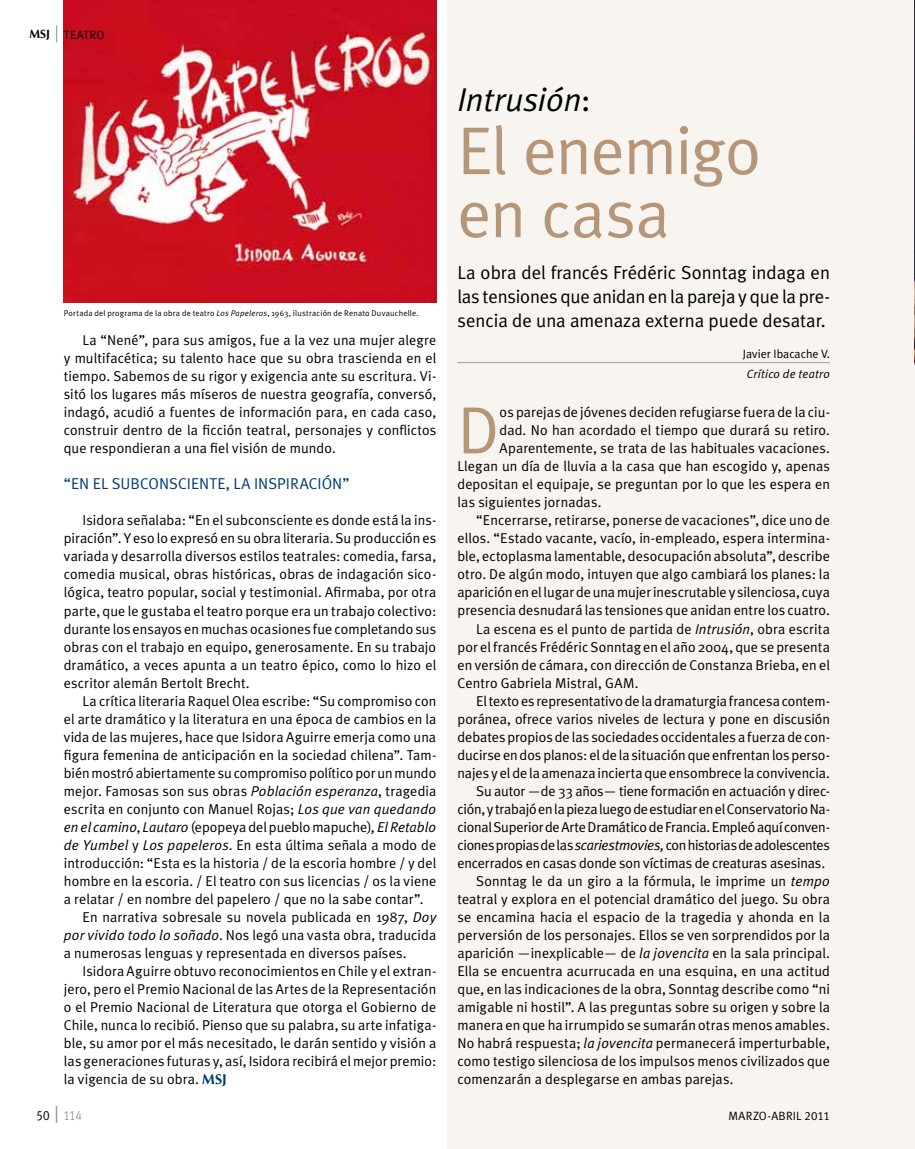
<style>
.page{position:relative;width:915px;height:1149px;background:#fff}
.page>*{position:absolute;margin:0;border:0;box-sizing:border-box;transform-origin:0 0}
.t1{font:67.5px/63px "Meta Plus Normal";letter-spacing:-.015em;color:#b59679}
.t2{font:66.75px "Meta Plus Normal";color:#b59679}
.t3{font:italic 33px "Meta Plus Normal";color:#000}
.t4{font:18.75px/24px "Meta Plus Normal";color:#000;text-align:justify}
.t5{font:15.75px "Meta Plus Normal";letter-spacing:.005em;color:#003c76}
.t6{font:14.25px/18px "Meta Plus Normal";letter-spacing:.005em;color:#000;text-align:justify}
.t7{font:14.25px "Meta Plus Normal";letter-spacing:-.02em;color:#000}
.t8{font:14.25px "Meta Plus Normal";letter-spacing:-.025em;color:#000}
.t9{font:italic 14.25px "Meta Plus Normal";color:#000}
.t10{font:14.25px "Meta Plus Normal";letter-spacing:-.015em;color:#000}
.t11{font:13.5px "Meta Plus Normal Caps";color:#9c9e9f;scale:.9 1}
.t12{font:12px "Meta Plus Normal Caps";letter-spacing:.02em;color:#000}
.t13{font:12px "Meta Plus Normal";color:#000}
.t14{font:italic 12px "Meta Plus Normal";letter-spacing:.02em;color:#000}
.t15{font:8.25px "Meta Plus Normal";letter-spacing:.025em;color:#000}
.s1{font-family:"Optima";font-weight:700}
.s2{font-style:italic}
.s3{font-style:normal}
.s4{font-family:"Optima";font-weight:700;color:#003c76}
.s5{color:#000}
</style>
<div class="page">
<div style="left:447px;top:0;width:467px;height:1148px;background:#f8f4f0"></div>
<img style="left:64px;top:0;width:371px;height:302px">
<hr style="left:457px;top:362px;width:372px;height:1px;background:#9c9e9f">
<img style="left:914px;top:0;width:1px;height:364px">
<svg style="left:56px;top:1106px;width:1px;height:16px"></svg>
<svg style="left:56px;top:25px;width:1px;height:17px"></svg>
<p class="t12" style="left:30px;top:28px;width:68px"><span class="s1">MSJ</span> TEATRO</p>
<p class="t15" style="left:64px;top:308px;width:356px">Portada del programa de la obra de teatro <span class="s2">Los Papeleros</span>, 1963, ilustración de Renato Duvauchelle.</p>
<p class="t6" style="left:64px;top:331px;width:374px;text-indent:19px">La “Nené”, para sus amigos, fue a la vez una mujer alegre y multifacética; su talento hace que su obra trascienda en el tiempo. Sabemos de su rigor y exigencia ante su escritura. Vi&shy;sitó los lugares más míseros de nuestra geografía, conversó, indagó, acudió a fuentes de información para, en cada caso, construir dentro de la ficción teatral, personajes y conflictos que respondieran a una fiel visión de mundo.</p>
<p class="t5" style="left:64px;top:474px;width:287px">“EN EL SUBCONSCIENTE, LA INSPIRACIÓN”</p>
<p class="t6" style="left:64px;top:511px;width:374px;text-indent:19px">Isidora señalaba: “En el subconsciente es donde está la ins&shy;piración”. Y eso lo expresó en su obra literaria. Su producción es variada y desarrolla diversos estilos teatrales: comedia, farsa, comedia musical, obras históricas, obras de indagación sico&shy;lógica, teatro popular, social y testimonial. Afirmaba, por otra parte, que le gustaba el teatro porque era un trabajo colectivo: durante los ensayos en muchas ocasiones fue completando sus obras con el trabajo en equipo, generosamente. En su trabajo dramático, a veces apunta a un teatro épico, como lo hizo el escritor alemán Bertolt Brecht.</p>
<p class="t6" style="left:83px;top:691px;width:355px">La crítica literaria Raquel Olea escribe: “Su compromiso con</p>
<p class="t6" style="left:64px;top:709px;width:374px">el arte dramático y la literatura en una época de cambios en la</p>
<p class="t6" style="left:64px;top:727px;width:374px">vida de las mujeres, hace que Isidora Aguirre emerja como una</p>
<p class="t6" style="left:64px;top:745px;width:374px">figura femenina de anticipación en la sociedad chilena”. Tam-</p>
<p class="t6" style="left:64px;top:763px;width:374px">bién mostró abiertamente su compromiso político por un mundo</p>
<p class="t6" style="left:64px;top:781px;width:374px">mejor. Famosas son sus obras <span class="s2">Población esperanza</span>, tragedia</p>
<p class="t6" style="left:64px;top:799px;width:374px">escrita en conjunto con Manuel Rojas; <span class="s2">Los que van quedando</span></p>
<p class="t9" style="left:64px;top:818px;width:374px">en el camino<span class="s3">,</span> Lautaro <span class="s3">(epopeya del pueblo mapuche)</span>, El Retablo</p>
<p class="t6" style="left:64px;top:835px;width:374px"><span class="s2">de Yumbel</span> y <span class="s2">Los papeleros</span>. En esta última señala a modo de</p>
<p class="t6" style="left:64px;top:853px;width:374px">introducción: “Esta es la historia / de la escoria hombre / y del</p>
<p class="t6" style="left:64px;top:871px;width:374px">hombre en la escoria. / El teatro con sus licencias / os la viene</p>
<p class="t6" style="left:64px;top:889px;width:361px">a relatar / en nombre del papelero / que no la sabe contar”.</p>
<p class="t6" style="left:83px;top:907px;width:355px">En narrativa sobresale su novela publicada en 1987, <span class="s2">Doy</span></p>
<p class="t6" style="left:64px;top:925px;width:374px"><span class="s2">por vivido todo lo soñado</span>. Nos legó una vasta obra, traducida</p>
<p class="t6" style="left:64px;top:943px;width:344px">a numerosas lenguas y representada en diversos países.</p>
<p class="t6" style="left:83px;top:961px;width:355px">Isidora Aguirre obtuvo reconocimientos en Chile y el extran-</p>
<p class="t6" style="left:64px;top:979px;width:374px">jero, pero el Premio Nacional de las Artes de la Representación</p>
<p class="t6" style="left:64px;top:997px;width:374px">o el Premio Nacional de Literatura que otorga el Gobierno de</p>
<p class="t6" style="left:64px;top:1015px;width:374px">Chile, nunca lo recibió. Pienso que su palabra, su arte infatiga-</p>
<p class="t6" style="left:64px;top:1033px;width:374px">ble, su amor por el más necesitado, le darán sentido y visión a</p>
<p class="t6" style="left:64px;top:1051px;width:374px">las generaciones futuras y, así, Isidora recibirá el mejor premio:</p>
<p class="t6" style="left:64px;top:1069px;width:164px">la vigencia de su obra. <span class="s4">MSJ</span></p>
<h3 class="t3" style="left:457px;top:80px;width:135px">Intrusión<span class="s3">:</span></h3>
<h1 class="t1" style="left:457px;top:118px;width:305px">El enemigo en casa</h1>
<h3 class="t4" style="left:457px;top:260px;width:374px">La obra del francés Frédéric Sonntag indaga en las tensiones que anidan en la pareja y que la pre&shy;sencia de una amenaza externa puede desatar.</h3>
<p class="t13" style="left:742px;top:347px;width:89px">Javier Ibacache V.</p>
<p class="t14" style="left:746px;top:367px;width:84px">Crítico de teatro</p>
<h2 class="t2" style="left:457px;top:391px;width:44px">D</h2>
<p class="t6" style="left:499px;top:403px;width:332px">os parejas de jóvenes deciden refugiarse fuera de la ciu-</p>
<p class="t6" style="left:499px;top:421px;width:331px">dad. No han acordado el tiempo que durará su retiro.</p>
<p class="t6" style="left:499px;top:439px;width:332px">Aparentemente, se trata de las habituales vacaciones.</p>
<p class="t6" style="left:457px;top:457px;width:374px">Llegan un día de lluvia a la casa que han escogido y, apenas</p>
<p class="t6" style="left:457px;top:475px;width:374px">depositan el equipaje, se preguntan por lo que les espera en</p>
<p class="t6" style="left:457px;top:493px;width:145px">las siguientes jornadas.</p>
<p class="t6" style="left:476px;top:511px;width:355px">“Encerrarse, retirarse, ponerse de vacaciones”, dice uno de</p>
<p class="t6" style="left:457px;top:529px;width:374px">ellos. “Estado vacante, vacío, in-empleado, espera intermina-</p>
<p class="t6" style="left:457px;top:547px;width:374px">ble, ectoplasma lamentable, desocupación absoluta”, describe</p>
<p class="t6" style="left:457px;top:565px;width:374px">otro. De algún modo, intuyen que algo cambiará los planes: la</p>
<p class="t6" style="left:457px;top:583px;width:374px">aparición en el lugar de una mujer inescrutable y silenciosa, cuya</p>
<p class="t6" style="left:457px;top:601px;width:374px">presencia desnudará las tensiones que anidan entre los cuatro.</p>
<p class="t6" style="left:476px;top:619px;width:355px">La escena es el punto de partida de <span class="s2">Intrusión</span>, obra escrita</p>
<p class="t6" style="left:457px;top:637px;width:374px">por el francés Frédéric Sonntag en el año 2004, que se presenta</p>
<p class="t6" style="left:457px;top:655px;width:374px">en versión de cámara, con dirección de Constanza Brieba, en el</p>
<p class="t6" style="left:457px;top:673px;width:182px">Centro Gabriela Mistral, GAM.</p>
<p class="t6" style="left:476px;top:691px;width:355px">El texto es representativo de la dramaturgia francesa contem-</p>
<p class="t6" style="left:457px;top:709px;width:374px">poránea, ofrece varios niveles de lectura y pone en discusión</p>
<p class="t6" style="left:457px;top:727px;width:374px">debates propios de las sociedades occidentales a fuerza de con-</p>
<p class="t6" style="left:457px;top:745px;width:374px">ducirse en dos planos: el de la situación que enfrentan los perso-</p>
<p class="t6" style="left:457px;top:763px;width:374px">najes y el de la amenaza incierta que ensombrece la convivencia.</p>
<p class="t10" style="left:476px;top:782px;width:355px">Su autor —de 33 años— tiene formación en actuación y direc-</p>
<p class="t7" style="left:457px;top:800px;width:374px">ción, y trabajó en la pieza luego de estudiar en el Conservatorio Na-</p>
<p class="t7" style="left:457px;top:818px;width:374px">cional Superior de Arte Dramático de Francia. Empleó aquí conven-</p>
<p class="t8" style="left:457px;top:836px;width:374px">ciones propias de las <span class="s2">scariestmovies,</span> con historias de adolescentes</p>
<p class="t6" style="left:457px;top:853px;width:369px">encerrados en casas donde son víctimas de creaturas asesinas.</p>
<p class="t6" style="left:476px;top:871px;width:355px">Sonntag le da un giro a la fórmula, le imprime un <span class="s2">tempo</span></p>
<p class="t6" style="left:457px;top:889px;width:374px">teatral y explora en el potencial dramático del juego. Su obra</p>
<p class="t6" style="left:457px;top:907px;width:374px">se encamina hacia el espacio de la tragedia y ahonda en la</p>
<p class="t6" style="left:457px;top:925px;width:374px">perversión de los personajes. Ellos se ven sorprendidos por la</p>
<p class="t6" style="left:457px;top:943px;width:374px">aparición —inexplicable— de <span class="s2">la jovencita</span> en la sala principal.</p>
<p class="t6" style="left:457px;top:961px;width:374px">Ella se encuentra acurrucada en una esquina, en una actitud</p>
<p class="t6" style="left:457px;top:979px;width:374px">que, en las indicaciones de la obra, Sonntag describe como “ni</p>
<p class="t6" style="left:457px;top:997px;width:374px">amigable ni hostil”. A las preguntas sobre su origen y sobre la</p>
<p class="t6" style="left:457px;top:1015px;width:374px">manera en que ha irrumpido se sumarán otras menos amables.</p>
<p class="t6" style="left:457px;top:1033px;width:374px">No habrá respuesta; <span class="s2">la jovencita</span> permanecerá imperturbable,</p>
<p class="t6" style="left:457px;top:1051px;width:374px">como testigo silenciosa de los impulsos menos civilizados que</p>
<p class="t6" style="left:457px;top:1069px;width:277px">comenzarán a desplegarse en ambas parejas.</p>
<p class="t11" style="left:36px;top:1106px;width:52px"><span class="s5">50</span> 114</p>
<p class="t12" style="left:728px;top:1108px;width:103px">MARZO-ABRIL 2011</p>
</div>
